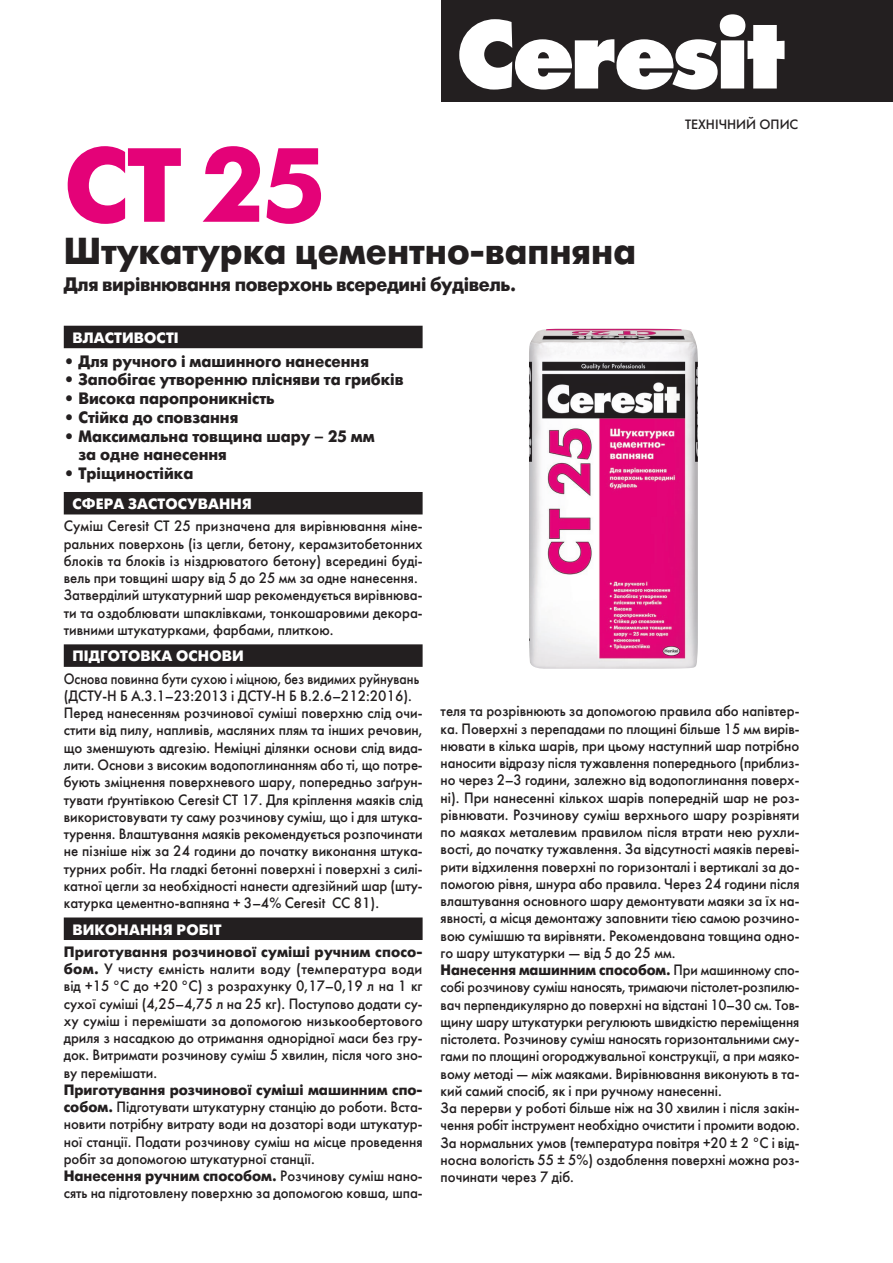
<style>
.page{position:relative;width:893px;height:1263px;background:#fff}
.page>*{position:absolute;margin:0;border:0;box-sizing:border-box;transform-origin:0 0}
.заг1{font:700 105px "Futura Futuris";color:#e40278}
.заг3{font:700 37.5px "Futura Futuris";color:#231f20;scale:.95 1}
.заг_текст{font:700 19.5px "Futura Futuris";letter-spacing:-.02em;color:#231f20;scale:.95 1}
.Properties{font:700 16.5px/18.8px "Futura Futuris";color:#231f20;scale:.95 1}
.txt{font:15px/17.2px "Futura Futuris";color:#231f20;text-align:justify;scale:.95 1}
.txt-2{font:15px/17.2px "Futura Futuris";color:#231f20;text-align:justify;scale:.93 1}
.txt-3{font:15px/17.2px "Futura Futuris";color:#231f20;text-align:justify}
.txt-4{font:15px/17.2px "Futura Futuris";color:#231f20;text-align:justify;scale:.96 1}
.txt-5{font:15px/17.2px "Futura Futuris";color:#231f20;text-align:justify;scale:.94 1}
.txt-6{font:15px/17.2px "Futura Futuris";color:#231f20;scale:.88 1}
.t1{font:700 15px "Futura Futuris";letter-spacing:.01em;color:#fff}
.t2{font:13.5px "Futura Futuris";color:#231f20}
.s1{font-weight:700}
</style>
<div class="page">
<div style="left:441px;top:0;width:452px;height:101px;background:#231f20"></div>
<svg style="left:459px;top:14px;width:325px;height:76px"></svg>
<div style="left:64px;top:326px;width:359px;height:22px;background:#231f20"></div>
<div style="left:64px;top:492px;width:359px;height:22px;background:#231f20"></div>
<div style="left:64px;top:644px;width:359px;height:23px;background:#231f20"></div>
<div style="left:64px;top:917px;width:359px;height:23px;background:#231f20"></div>
<img style="left:529px;top:328px;width:169px;height:341px">
<p class="t2" style="left:685px;top:116px;width:115px">ТЕХНІЧНИЙ ОПИС</p>
<p class="заг1" style="left:64px;top:123px;width:263px">CT 25</p>
<p class="заг3" style="left:64px;top:228px;width:604px">Штукатурка цементно-вапняна</p>
<p class="заг_текст" style="left:64px;top:272px;width:478px">Для вирівнювання поверхонь всередині будівель.</p>
<p class="t1" style="left:72px;top:329px;width:108px">ВЛАСТИВОСТІ</p>
<p class="Properties" style="left:64px;top:352px;width:323px">• Для ручного і машинного нанесення</p>
<p class="Properties" style="left:64px;top:371px;width:359px">• Запобігає утворенню плісняви та грибків</p>
<p class="Properties" style="left:64px;top:389px;width:223px">• Висока паропроникність</p>
<p class="Properties" style="left:64px;top:408px;width:185px">• Стійка до сповзання</p>
<p class="Properties" style="left:78px;top:427px;width:313px;text-indent:-15px">• Максимальна товщина шару – 25 мм за одне нанесення</p>
<p class="Properties" style="left:64px;top:464px;width:138px">• Тріщиностійка</p>
<p class="t1" style="left:72px;top:495px;width:181px">СФЕРА ЗАСТОСУВАННЯ</p>
<p class="txt-4" style="left:64px;top:518px;width:375px">Суміш Ceresit СТ 25 призначена для вирівнювання міне&shy;ральних поверхонь (із цегли, бетону, керамзитобетонних блоків та блоків із ніздрюватого бетону) всередині буді&shy;вель при товщині шару від 5 до 25 мм за одне нанесення.</p>
<p class="txt" style="left:64px;top:587px;width:379px">Затверділий штукатурний шар рекомендується вирівнюва&shy;ти та оздоблювати шпаклівками, тонкошаровими декора&shy;тивними штукатурками, фарбами, плиткою.</p>
<p class="t1" style="left:72px;top:647px;width:173px">ПІДГОТОВКА ОСНОВИ</p>
<p class="txt-6" style="left:64px;top:670px;width:405px">Основа повинна бути сухою і міцною, без видимих руйнувань (ДСТУ-Н Б А.3.1–23:2013 і ДСТУ-Н Б В.2.6–212:2016).</p>
<p class="txt" style="left:64px;top:705px;width:379px">Перед нанесенням розчинової суміші поверхню слід очи&shy;стити від пилу, напливів, масляних плям та інших речовин, що зменшують адгезію. Неміцні ділянки основи слід вида&shy;лити. Основи з високим водопоглинанням або ті, що потре&shy;бують зміцнення поверхневого шару, попередньо заґрун&shy;тувати ґрунтівкою Ceresit СТ 17. Для кріплення маяків слід використовувати ту саму розчинову суміш, що і для штука&shy;турення. Влаштування маяків рекомендується розпочинати не пізніше ніж за 24 години до початку виконання штука&shy;турних робіт. На гладкі бетонні поверхні і поверхні з силі&shy;катної цегли за необхідності нанести адгезійний шар (шту&shy;катурка цементно-вапняна + 3–4% Ceresit CC 81).</p>
<p class="t1" style="left:72px;top:920px;width:151px">ВИКОНАННЯ РОБІТ</p>
<p class="txt-3" style="left:64px;top:943px;width:360px"><span class="s1">Приготування розчинової суміші ручним спосо&shy;бом.</span> У чисту ємність налити воду (температура води від +15 °C до +20 °C) з розрахунку 0,17–0,19 л на 1 кг сухої суміші (4,25–4,75 л на 25 кг). Поступово додати су&shy;ху суміш і перемішати за допомогою низькообертового дриля з насадкою до отримання однорідної маси без гру&shy;док. Витримати розчинову суміш 5 хвилин, після чого зно&shy;ву перемішати.</p>
<p class="txt" style="left:64px;top:1081px;width:379px"><span class="s1">Приготування розчинової суміші машинним спо&shy;собом.</span> Підготувати штукатурну станцію до роботи. Вста&shy;новити потрібну витрату води на дозаторі води штукатур&shy;ної станції. Подати розчинову суміш на місце проведення робіт за допомогою штукатурної станції.</p>
<p class="txt" style="left:64px;top:1167px;width:379px"><span class="s1">Нанесення ручним способом.</span> Розчинову суміш нано&shy;сять на підготовлену поверхню за допомогою ковша, шпа-</p>
<p class="txt" style="left:441px;top:703px;width:379px">теля та розрівнюють за допомогою правила або напівтер&shy;ка. Поверхні з перепадами по площині більше 15 мм вирів&shy;нювати в кілька шарів, при цьому наступний шар потрібно наносити відразу після тужавлення попереднього (приблиз&shy;но через 2–3 години, залежно від водопоглинання поверх&shy;ні). При нанесенні кількох шарів попередній шар не роз&shy;рівнювати. Розчинову суміш верхнього шару розрівняти по маяках металевим правилом після втрати нею рухли&shy;вості, до початку тужавлення. За відсутності маяків переві&shy;рити відхилення поверхні по горизонталі і вертикалі за до&shy;помогою рівня, шнура або правила. Через 24 години після влаштування основного шару демонтувати маяки за їх на&shy;явності, а місця демонтажу заповнити тією самою розчино&shy;вою сумішшю та вирівняти. Рекомендована товщина одно&shy;го шару штукатурки — від 5 до 25 мм.</p>
<p class="txt-2" style="left:441px;top:961px;width:387px"><span class="s1">Нанесення машинним способом.</span> При машинному спо&shy;собі розчинову суміш наносять, тримаючи пістолет-розпилю&shy;вач перпендикулярно до поверхні на відстані 10–30 см. Тов&shy;щину шару штукатурки регулюють швидкістю переміщення пістолета. Розчинову суміш наносять горизонтальними сму&shy;гами по площині огороджувальної конструкції, а при маяко&shy;вому методі — між маяками. Вирівнювання виконують в та&shy;кий самий спосіб, як і при ручному нанесенні.</p>
<p class="txt" style="left:441px;top:1099px;width:379px">За перерви у роботі більше ніж на 30 хвилин і після закін&shy;чення робіт інструмент необхідно очистити і промити водою.</p>
<p class="txt-5" style="left:441px;top:1134px;width:383px">За нормальних умов (температура повітря +20 ± 2 °C і від&shy;носна вологість 55 ± 5%) оздоблення поверхні можна роз&shy;починати через 7 діб.</p>
</div>
